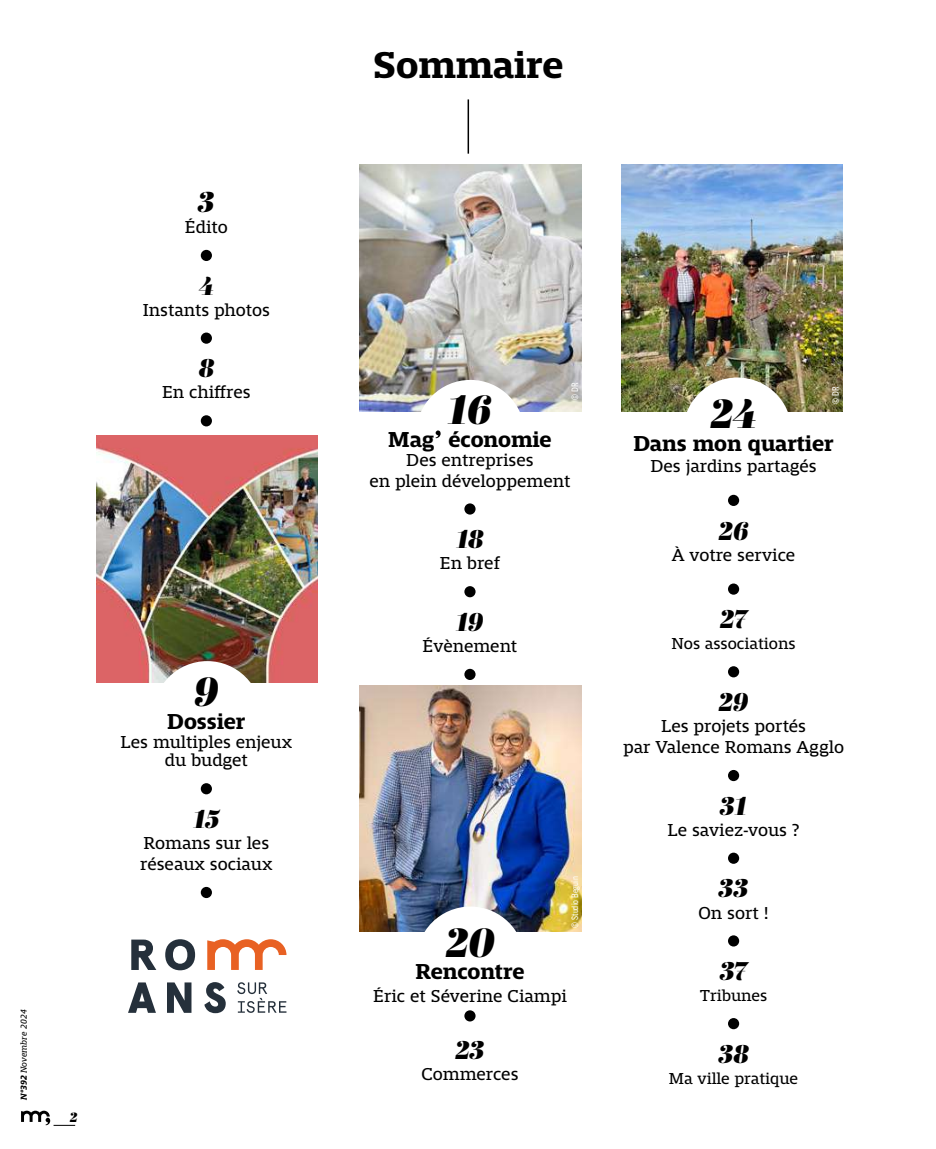
<style>
.page{position:relative;width:936px;height:1149px;background:#fff}
.page>*{position:absolute;margin:0;border:0;box-sizing:border-box;transform-origin:0 0}
.t1{font:italic 40.5px "Abril Display Bl";color:#000}
.t2{font:700 39px "Mislab Std";color:#000}
.t3{font:italic 28.5px "Abril Display Bl";color:#000}
.t4{font:italic 25.5px "Abril Display Bl";letter-spacing:-.015em;color:#000}
.t5{font:700 22.5px "Mislab Std";color:#000}
.t6{font:18px/21px "Mislab Std";color:#000;text-align:center}
.t7{font:16.5px "Mislab Std";color:#000}
.t8{font:italic 13.35px "Abril Display Bl";color:#000}
.t9{font:condensed 9px "Trade Gothic Next LT Pro";color:#fff}
.t10{font:italic 9px "Mislab Std";color:#000}
.s1{font-weight:700}
</style>
<div class="page">
<img style="left:97px;top:435px;width:221px;height:247px">
<img style="left:360px;top:165px;width:221px;height:246px">
<img style="left:360px;top:685px;width:221px;height:246px">
<img style="left:621px;top:165px;width:221px;height:246px">
<div style="left:153px;top:661px;width:108px;height:108px;background:#fff;border-radius:50%"></div>
<div style="left:416px;top:380px;width:108px;height:108px;background:#fff;border-radius:50%"></div>
<div style="left:416px;top:906px;width:108px;height:108px;background:#fff;border-radius:50%"></div>
<div style="left:683px;top:377px;width:108px;height:109px;background:#fff;border-radius:50%"></div>
<hr style="left:467px;top:99px;width:2px;height:55px;background:#000">
<svg style="left:128px;top:939px;width:158px;height:73px"></svg>
<div style="left:201px;top:250px;width:11px;height:11px;background:#000;border-radius:50%"></div>
<div style="left:201px;top:332px;width:11px;height:11px;background:#000;border-radius:50%"></div>
<div style="left:201px;top:415px;width:11px;height:11px;background:#000;border-radius:50%"></div>
<div style="left:201px;top:783px;width:11px;height:11px;background:#000;border-radius:50%"></div>
<div style="left:201px;top:886px;width:11px;height:11px;background:#000;border-radius:50%"></div>
<svg style="left:435px;top:430px;width:5px;height:8px"></svg>
<div style="left:464px;top:503px;width:11px;height:11px;background:#000;border-radius:50%"></div>
<div style="left:464px;top:586px;width:11px;height:11px;background:#000;border-radius:50%"></div>
<div style="left:464px;top:668px;width:11px;height:11px;background:#000;border-radius:50%"></div>
<svg style="left:464px;top:1009px;width:11px;height:12px"></svg>
<div style="left:728px;top:494px;width:11px;height:12px;background:#000;border-radius:50%"></div>
<div style="left:728px;top:583px;width:11px;height:11px;background:#000;border-radius:50%"></div>
<div style="left:728px;top:666px;width:11px;height:11px;background:#000;border-radius:50%"></div>
<div style="left:728px;top:769px;width:11px;height:11px;background:#000;border-radius:50%"></div>
<div style="left:728px;top:852px;width:11px;height:11px;background:#000;border-radius:50%"></div>
<div style="left:728px;top:935px;width:11px;height:11px;background:#000;border-radius:50%"></div>
<div style="left:728px;top:1017px;width:11px;height:11px;background:#000;border-radius:50%"></div>
<svg style="left:21px;top:1110px;width:54px;height:15px"></svg>
<h3 class="t3" style="left:198px;top:182px;width:18px">3</h3>
<p class="t6" style="left:185px;top:217px;width:44px">Édito</p>
<h3 class="t4" style="left:198px;top:267px;width:17px">4</h3>
<p class="t6" style="left:143px;top:299px;width:129px">Instants photos</p>
<h3 class="t4" style="left:199px;top:350px;width:17px">8</h3>
<p class="t6" style="left:162px;top:382px;width:90px">En chiffres</p>
<h1 class="t1" style="left:194px;top:663px;width:27px">9</h1>
<p class="t5" style="left:167px;top:709px;width:80px">Dossier</p>
<p class="t6" style="left:120px;top:732px;width:173px;line-height:18.8px">Les multiples enjeux du budget</p>
<h3 class="t4" style="left:193px;top:800px;width:27px">15</h3>
<p class="t6" style="left:140px;top:832px;width:134px;text-align:left">Romans sur les réseaux sociaux</p>
<p class="t10" style="left:19px;top:1099px;width:92px;rotate:-90deg"><span class="s1">N°392</span> Novembre 2024</p>
<p class="t8" style="left:70px;top:1107px;width:9px">2</p>
<h2 class="t2" style="left:373px;top:45px;width:192px">Sommaire</h2>
<p class="t9" style="left:568px;top:399px;width:18px;rotate:-90deg">© DR</p>
<h1 class="t1" style="left:448px;top:381px;width:45px">16</h1>
<p class="t5" style="left:388px;top:428px;width:165px">Mag économie</p>
<p class="t6" style="left:369px;top:449px;width:202px">Des entreprises<br>en plein développement</p>
<h3 class="t4" style="left:456px;top:521px;width:28px">18</h3>
<p class="t6" style="left:440px;top:553px;width:62px">En bref</p>
<h3 class="t4" style="left:456px;top:603px;width:29px">19</h3>
<p class="t6" style="left:422px;top:635px;width:96px">Évènement</p>
<p class="t9" style="left:568px;top:927px;width:53px;rotate:-90deg">© Studio Beguin</p>
<h1 class="t1" style="left:445px;top:913px;width:50px">20</h1>
<p class="t5" style="left:415px;top:960px;width:110px">Rencontre</p>
<p class="t6" style="left:373px;top:985px;width:195px">Éric et Séverine Ciampi</p>
<h3 class="t4" style="left:455px;top:1031px;width:31px">23</h3>
<p class="t6" style="left:421px;top:1063px;width:99px">Commerces</p>
<p class="t9" style="left:829px;top:403px;width:18px;rotate:-90deg">© DR</p>
<h1 class="t1" style="left:710px;top:385px;width:49px">24</h1>
<p class="t5" style="left:633px;top:432px;width:202px">Dans mon quartier</p>
<p class="t6" style="left:650px;top:455px;width:168px">Des jardins partagés</p>
<h3 class="t4" style="left:718px;top:512px;width:31px">26</h3>
<p class="t6" style="left:671px;top:544px;width:125px">À votre service</p>
<h3 class="t4" style="left:719px;top:601px;width:29px">27</h3>
<p class="t7" style="left:671px;top:635px;width:125px">Nos associations</p>
<h3 class="t4" style="left:718px;top:683px;width:31px">29</h3>
<p class="t6" style="left:623px;top:715px;width:222px">Les projets portés<br>par Valence Romans Agglo</p>
<h3 class="t4" style="left:719px;top:787px;width:29px">31</h3>
<p class="t6" style="left:667px;top:819px;width:134px">Le saviez-vous ?</p>
<h3 class="t4" style="left:718px;top:870px;width:32px">33</h3>
<p class="t6" style="left:698px;top:901px;width:72px">On sort !</p>
<h3 class="t4" style="left:719px;top:952px;width:29px">37</h3>
<p class="t7" style="left:699px;top:987px;width:69px">Tribunes</p>
<h3 class="t4" style="left:718px;top:1035px;width:32px">38</h3>
<p class="t7" style="left:669px;top:1069px;width:131px">Ma ville pratique</p>
</div>
